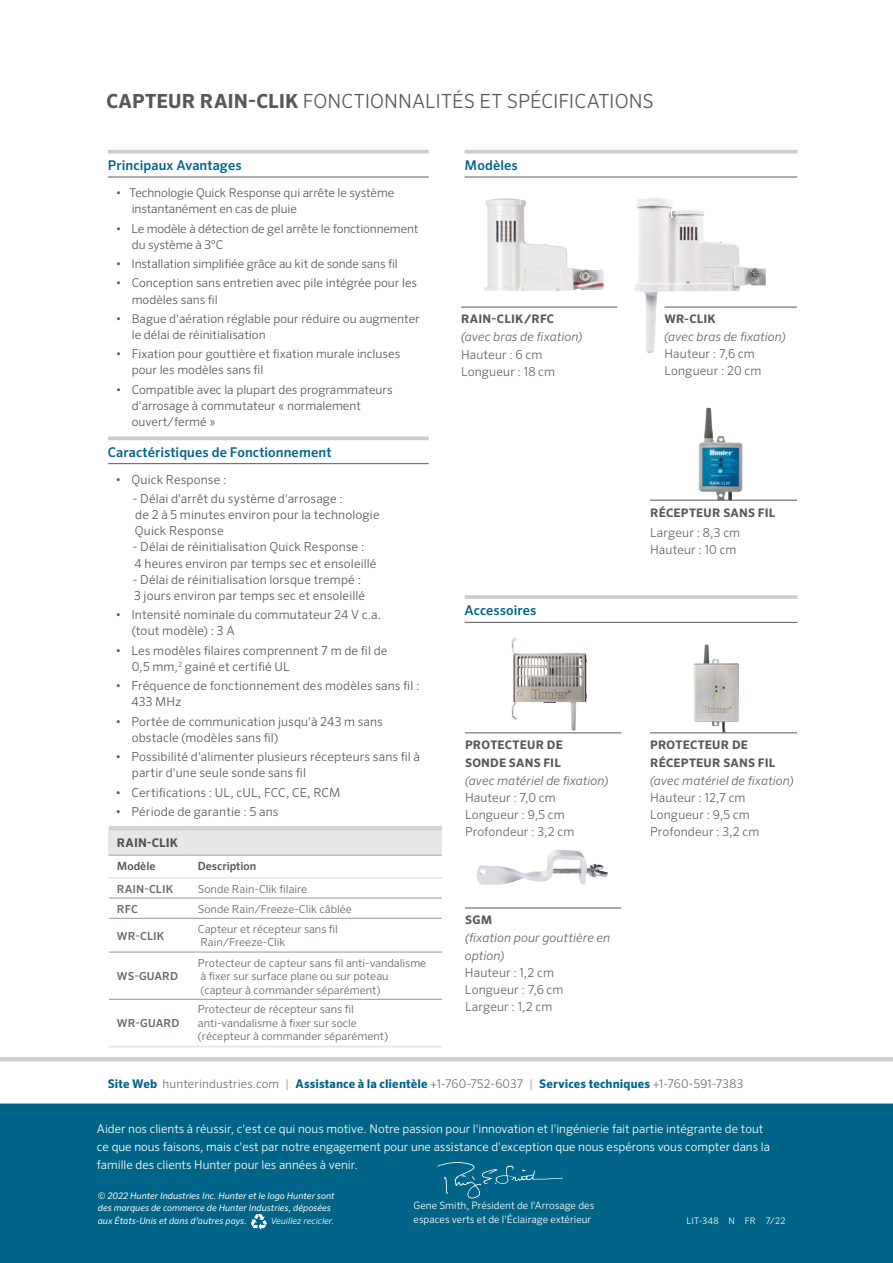
<style>
.page{position:relative;width:893px;height:1263px;background:#fff}
.page>*{position:absolute;margin:0;border:0;box-sizing:border-box;transform-origin:0 0}
.t1{font:300 19.5px "Sero Pro";color:#585956}
.t2{font:500 13.5px "Sero Pro";letter-spacing:.005em;color:#006488}
.t3{font:300 12.3px/16px "Sero Pro";letter-spacing:.01em;color:#585956}
.t4{font:300 12.3px/17.2px "Sero Pro";letter-spacing:.01em;color:#646460}
.t5{font:italic 300 12.3px/17.2px "Sero Pro";letter-spacing:.005em;color:#646460}
.t6{font:300 12.15px/16.2px "Sero Pro";color:#585956}
.t7{font:300 12px/18px "Sero Pro";color:#fff}
.t8{font:300 12px "Sero Pro";letter-spacing:.01em;color:#716f6c}
.t9{font:700 12px "Sero Pro";letter-spacing:.01em;color:#57524f}
.t10{font:700 11.7px/18px "Sero Pro";letter-spacing:.015em;color:#585956}
.t11{font:500 11.25px "Sero Pro";color:#57524f}
.t12{font:300 10.95px/13.5px "Sero Pro";color:#6a6460}
.t13{font:500 10.95px "Sero Pro";letter-spacing:.01em;color:#6a6460}
.t14{font:300 10.2px/13.5px "Sero Pro";color:#fff}
.t15{font:italic 9px/12px "Sero Pro";color:#fff}
.t16{font:300 9px "Sero Pro";letter-spacing:.025em;color:#fff}
.t17{font:italic 300 8.85px "Sero Pro";color:#fff}
.s1{font-weight:700}
.s2{font-size:11.7px;color:#585956}
.s3{font-weight:700;color:#006488}
.s4{color:#9c9896}
</style>
<div class="page">
<hr style="left:0;top:1057px;width:893px;height:4px;background:#cfcdcb">
<div style="left:0;top:1103px;width:893px;height:160px;background:#006488"></div>
<hr style="left:0;top:1103px;width:893px;height:1px;background:#a7a9ac">
<svg style="left:437px;top:1162px;width:126px;height:37px"></svg>
<svg style="left:251px;top:1214px;width:16px;height:16px"></svg>
<img style="left:694px;top:644px;width:25px;height:82px">
<img style="left:698px;top:408px;width:45px;height:92px">
<svg style="left:108px;top:150px;width:321px;height:4px"></svg>
<hr style="left:108px;top:177px;width:321px;height:1px;background:#585956">
<svg style="left:108px;top:436px;width:321px;height:4px"></svg>
<hr style="left:108px;top:463px;width:321px;height:1px;background:#585956">
<hr style="left:650px;top:500px;width:147px;height:1px;background:#585956">
<hr style="left:650px;top:733px;width:147px;height:1px;background:#585956">
<hr style="left:465px;top:733px;width:156px;height:1px;background:#585956">
<img style="left:635px;top:198px;width:21px;height:155px">
<img style="left:511px;top:638px;width:60px;height:82px">
<img style="left:484px;top:199px;width:120px;height:92px">
<hr style="left:461px;top:307px;width:156px;height:1px;background:#585956">
<hr style="left:664px;top:307px;width:133px;height:1px;background:#585956">
<div style="left:109px;top:828px;width:333px;height:27px;background:#e6e7e8"></div>
<hr style="left:109px;top:918px;width:81px;height:1px;background:#9c9896">
<hr style="left:190px;top:918px;width:252px;height:1px;background:#9c9896">
<hr style="left:109px;top:826px;width:81px;height:4px;background:#d1d3d4">
<hr style="left:190px;top:826px;width:252px;height:4px;background:#d1d3d4">
<hr style="left:109px;top:855px;width:81px;height:1px;background:#a7a9ac">
<hr style="left:190px;top:855px;width:252px;height:1px;background:#a7a9ac">
<hr style="left:109px;top:877px;width:81px;height:2px;background:#e6e7e8">
<hr style="left:190px;top:877px;width:252px;height:2px;background:#e6e7e8">
<hr style="left:109px;top:898px;width:81px;height:1px;background:#939598">
<hr style="left:190px;top:898px;width:252px;height:1px;background:#939598">
<hr style="left:109px;top:952px;width:81px;height:1px;background:#939598">
<hr style="left:190px;top:952px;width:252px;height:1px;background:#939598">
<hr style="left:109px;top:999px;width:81px;height:1px;background:#939598">
<hr style="left:190px;top:999px;width:252px;height:1px;background:#939598">
<hr style="left:109px;top:1045px;width:81px;height:2px;background:#e6e7e8">
<hr style="left:190px;top:1045px;width:252px;height:2px;background:#e6e7e8">
<hr style="left:465px;top:908px;width:156px;height:1px;background:#585956">
<img style="left:510px;top:850px;width:49px;height:23px">
<svg style="left:465px;top:150px;width:332px;height:4px"></svg>
<hr style="left:465px;top:177px;width:332px;height:1px;background:#585956">
<hr style="left:465px;top:595px;width:332px;height:4px;background:#cfcdcb">
<hr style="left:465px;top:622px;width:332px;height:1px;background:#585956">
<h1 class="t1" style="left:107px;top:89px;width:549px"><span class="s1">CAPTEUR RAIN-CLIK</span> FONCTIONNALITÉS ET SPÉCIFICATIONS</h1>
<p class="t2" style="left:108px;top:157px;width:135px">Principaux Avantages</p>
<p class="t6" style="left:132px;top:184px;width:264px;text-indent:-16px">• Technologie Quick Response qui arrête le système instantanément en cas de pluie</p>
<p class="t6" style="left:132px;top:220px;width:288px;text-indent:-16px">• Le modèle à détection de gel arrête le fonctionnement du système à 3°C</p>
<p class="t6" style="left:116px;top:255px;width:283px">• Installation simplifiée grâce au kit de sonde sans fil</p>
<p class="t6" style="left:132px;top:275px;width:287px;text-indent:-16px">• Conception sans entretien avec pile intégrée pour les modèles sans fil</p>
<p class="t6" style="left:132px;top:310px;width:290px;text-indent:-16px">• Bague d'aération réglable pour réduire ou augmenter le délai de réinitialisation</p>
<p class="t6" style="left:132px;top:346px;width:270px;text-indent:-16px">• Fixation pour gouttière et fixation murale incluses pour les modèles sans fil</p>
<p class="t6" style="left:132px;top:381px;width:262px;text-indent:-16px">• Compatible avec la plupart des programmateurs d'arrosage à commutateur « normalement ouvert/fermé »</p>
<p class="t2" style="left:108px;top:444px;width:225px">Caractéristiques de Fonctionnement</p>
<p class="t3" style="left:116px;top:471px;width:112px">• Quick Response :</p>
<p class="t3" style="left:132px;top:490px;width:249px">- Délai d'arrêt du système d'arrosage :<br>de 2 à 5 minutes environ pour la technologie<br>Quick Response</p>
<p class="t3" style="left:132px;top:539px;width:246px">- Délai de réinitialisation Quick Response :<br>4 heures environ par temps sec et ensoleillé</p>
<p class="t3" style="left:132px;top:571px;width:234px">- Délai de réinitialisation lorsque trempé :<br>3 jours environ par temps sec et ensoleillé</p>
<p class="t3" style="left:132px;top:607px;width:251px;text-indent:-16px">• Intensité nominale du commutateur 24 V c.a. (tout modèle) : 3 A</p>
<p class="t3" style="left:132px;top:642px;width:257px;text-indent:-16px">• Les modèles filaires comprennent 7 m de fil de<br>0,5 mm,<sup>2</sup> gainé et certifié UL</p>
<p class="t3" style="left:131px;top:678px;width:290px;text-indent:-16px">• Fréquence de fonctionnement des modèles sans fil :<br>433 MHz</p>
<p class="t3" style="left:132px;top:713px;width:253px;text-indent:-16px">• Portée de communication jusqu'à 243 m sans obstacle (modèles sans fil)</p>
<p class="t3" style="left:132px;top:749px;width:290px;text-indent:-16px">• Possibilité d'alimenter plusieurs récepteurs sans fil à partir d'une seule sonde sans fil</p>
<p class="t3" style="left:116px;top:784px;width:226px">• Certifications : UL, cUL, FCC, CE, RCM</p>
<p class="t3" style="left:116px;top:803px;width:164px">• Période de garantie : 5 ans</p>
<p class="t9" style="left:117px;top:836px;width:63px">RAIN-CLIK</p>
<p class="t11" style="left:117px;top:860px;width:40px">Modèle</p>
<p class="t11" style="left:198px;top:860px;width:60px">Description</p>
<p class="t13" style="left:117px;top:882px;width:58px">RAIN-CLIK</p>
<p class="t12" style="left:198px;top:882px;width:111px">Sonde Rain-Clik filaire</p>
<p class="t13" style="left:117px;top:902px;width:22px">RFC</p>
<p class="t12" style="left:198px;top:902px;width:156px">Sonde Rain/Freeze-Clik câblée</p>
<p class="t13" style="left:117px;top:929px;width:49px">WR-CLIK</p>
<p class="t12" style="left:198px;top:922px;width:142px">Capteur et récepteur sans fil<br>Rain/Freeze-Clik</p>
<p class="t13" style="left:117px;top:969px;width:63px">WS-GUARD</p>
<p class="t12" style="left:198px;top:956px;width:230px">Protecteur de capteur sans fil anti-vandalisme à fixer sur surface plane ou sur poteau (capteur à commander séparément)</p>
<p class="t13" style="left:117px;top:1016px;width:64px">WR-GUARD</p>
<p class="t12" style="left:198px;top:1003px;width:192px">Protecteur de récepteur sans fil anti-vandalisme à fixer sur socle (récepteur à commander séparément)</p>
<p class="t2" style="left:465px;top:157px;width:55px">Modèles</p>
<p class="t10" style="left:461px;top:310px;width:95px">RAIN-CLIK/RFC</p>
<p class="t5" style="left:461px;top:328px;width:123px">(avec bras de fixation)</p>
<p class="t4" style="left:461px;top:346px;width:95px">Hauteur : 6 cm<br>Longueur : 18 cm</p>
<p class="t2" style="left:465px;top:602px;width:73px">Accessoires</p>
<p class="t10" style="left:465px;top:736px;width:99px">PROTECTEUR DE<br>SONDE SANS FIL</p>
<p class="t5" style="left:465px;top:771px;width:145px">(avec matériel de fixation)</p>
<p class="t4" style="left:465px;top:789px;width:111px">Hauteur : 7,0 cm<br>Longueur : 9,5 cm<br>Profondeur : 3,2 cm</p>
<p class="t10" style="left:465px;top:911px;width:29px">SGM</p>
<p class="t5" style="left:465px;top:929px;width:147px"><span class="s2">(</span>fixation pour gouttière en option)</p>
<p class="t4" style="left:465px;top:964px;width:100px">Hauteur : 1,2 cm<br>Longueur : 7,6 cm<br>Largeur : 1,2 cm</p>
<p class="t10" style="left:664px;top:310px;width:53px">WR-CLIK</p>
<p class="t5" style="left:664px;top:328px;width:123px">(avec bras de fixation)</p>
<p class="t4" style="left:664px;top:345px;width:99px">Hauteur : 7,6 cm<br>Longueur : 20 cm</p>
<p class="t10" style="left:650px;top:503px;width:127px">RÉCEPTEUR SANS FIL</p>
<p class="t4" style="left:650px;top:524px;width:92px">Largeur : 8,3 cm<br>Hauteur : 10 cm</p>
<p class="t10" style="left:650px;top:736px;width:127px">PROTECTEUR DE<br>RÉCEPTEUR SANS FIL</p>
<p class="t5" style="left:650px;top:771px;width:145px">(avec matériel de fixation)</p>
<p class="t4" style="left:650px;top:789px;width:111px">Hauteur : 12,7 cm<br>Longueur : 9,5 cm<br>Profondeur : 3,2 cm</p>
<p class="t8" style="left:108px;top:1076px;width:637px"><span class="s3">Site Web</span> hunterindustries.com <span class="s4">|</span> <span class="s3">Assistance à la clientèle</span> +1-760-752-6037 <span class="s4">|</span> <span class="s3">Services techniques</span> +1-760-591-7383</p>
<p class="t7" style="left:97px;top:1119px;width:674px">Aider nos clients à réussir, c'est ce qui nous motive. Notre passion pour l'innovation et l'ingénierie fait partie intégrante de tout ce que nous faisons, mais c'est par notre engagement pour une assistance d'exception que nous espérons vous compter dans la famille des clients Hunter pour les années à venir.</p>
<p class="t14" style="left:413px;top:1199px;width:182px">Gene Smith, Président de l'Arrosage des espaces verts et de l'Éclairage extérieur</p>
<p class="t15" style="left:98px;top:1189px;width:238px">© 2022 Hunter Industries Inc. Hunter et le logo Hunter sont des marques de commerce de Hunter Industries, déposées</p>
<p class="t15" style="left:98px;top:1215px;width:151px">aux États-Unis et dans d’autres pays.</p>
<p class="t17" style="left:271px;top:1216px;width:65px">Veuillez recicler.</p>
<p class="t16" style="left:687px;top:1216px;width:100px">LIT-348 N FR 7/22</p>
</div>
